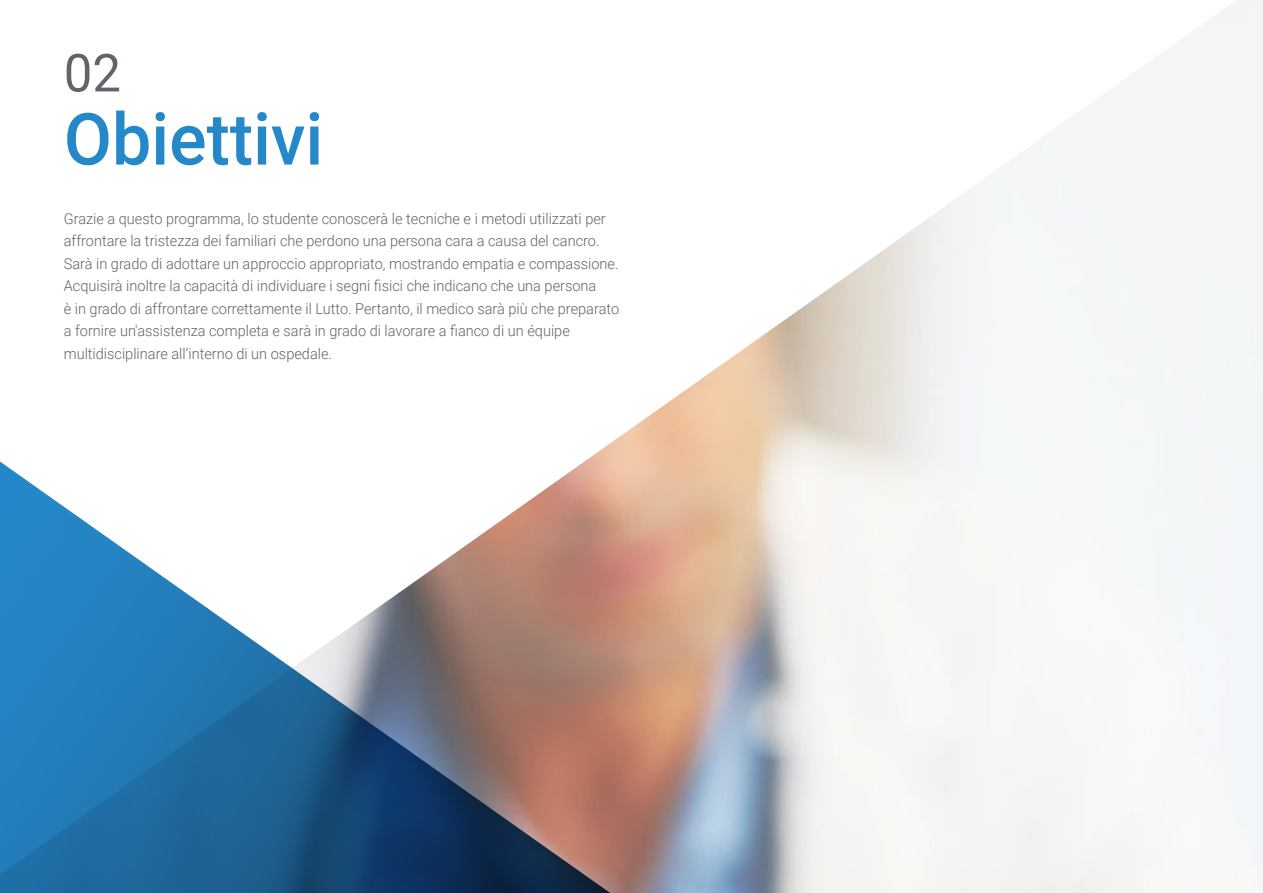
<style>
.page{position:relative;width:1263px;height:893px;background:#fff}
.page>*{position:absolute;margin:0;border:0;box-sizing:border-box;transform-origin:0 0}
.t1{font:500 72px "Roboto";color:#2488c9}
.t2{font:52.5px "Roboto";color:#61646a}
.t3{font:300 15px/22.5px "Roboto";color:#61646a}
</style>
<div class="page">
<img style="left:607px;top:0;width:656px;height:893px">
<svg style="left:0;top:446px;width:640px;height:447px"></svg>
<h2 class="t2" style="left:64px;top:36px;width:59px">02</h2>
<h1 class="t1" style="left:64px;top:89px;width:261px">Obiettivi</h1>
<p class="t3" style="left:64px;top:207px;width:557px">Grazie a questo programma, lo studente conoscerà le tecniche e i metodi utilizzati per affrontare la tristezza dei familiari che perdono una persona cara a causa del cancro.<br>Sarà in grado di adottare un approccio appropriato, mostrando empatia e compassione.<br>Acquisirà inoltre la capacità di individuare i segni fisici che indicano che una persona<br>è in grado di affrontare correttamente il Lutto. Pertanto, il medico sarà più che preparato a fornire un'assistenza completa e sarà in grado di lavorare a fianco di un équipe multidisciplinare all’interno di un ospedale.</p>
</div>
